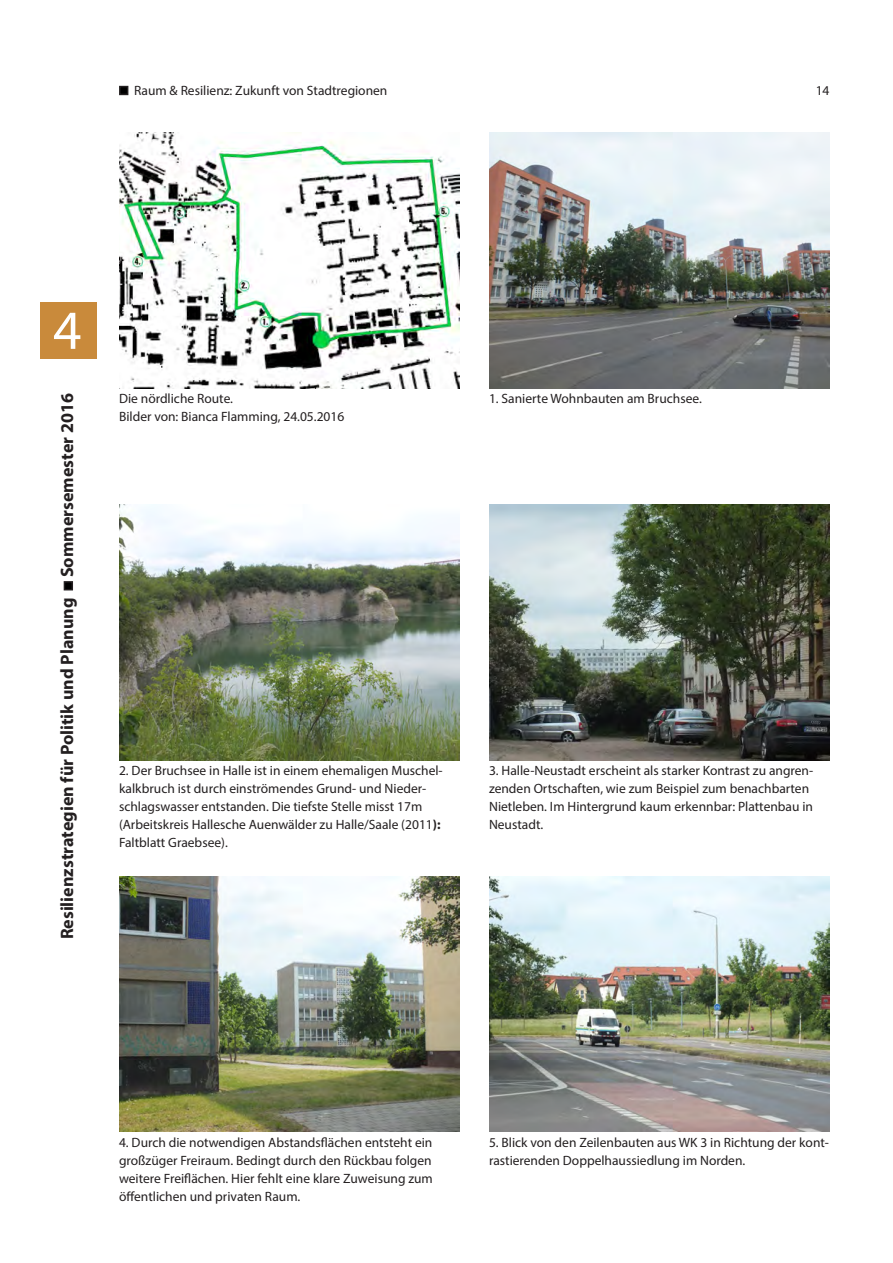
<style>
.page{position:relative;width:893px;height:1263px;background:#fff}
.page>*{position:absolute;margin:0;border:0;box-sizing:border-box;transform-origin:0 0}
.t1{font:55.5px "Myriad Pro";color:#fff}
.t2{font:700 18px "Myriad Pro";color:#231f20}
.Bildunterschrift{font:13.5px/18px "Myriad Pro";color:#231f20}
.s1{font-weight:700}
</style>
<div class="page">
<div style="left:40px;top:303px;width:57px;height:56px;background:#c98a3b"></div>
<div style="left:120px;top:87px;width:8px;height:7px;background:#000"></div>
<div style="left:119px;top:86px;width:9px;height:9px;border:2px solid #231f20"></div>
<div style="left:64px;top:582px;width:8px;height:8px;background:#000"></div>
<div style="left:64px;top:581px;width:9px;height:9px;border:2px solid #231f20"></div>
<img style="left:119px;top:133px;width:340px;height:256px">
<img style="left:489px;top:133px;width:340px;height:256px">
<img style="left:119px;top:504px;width:340px;height:256px">
<img style="left:489px;top:504px;width:340px;height:256px">
<img style="left:119px;top:876px;width:340px;height:256px">
<img style="left:489px;top:876px;width:340px;height:256px">
<p class="Bildunterschrift" style="left:134px;top:81px;width:255px">Raum &amp; Resilienz: Zukunft von Stadtregionen</p>
<p class="Bildunterschrift" style="left:816px;top:81px;width:15px">08</p>
<p class="Bildunterschrift" style="left:816px;top:81px;width:15px">14</p>
<h1 class="t1" style="left:53px;top:296px;width:30px">4</h1>
<h2 class="t2" style="left:55px;top:939px;width:548px;rotate:-90deg">Resilienzstrategien für Politik und Planung Sommersemester 2016</h2>
<p class="Bildunterschrift" style="left:119px;top:390px;width:116px">Die nördliche Route.</p>
<p class="Bildunterschrift" style="left:119px;top:408px;width:227px">Bilder von: Bianca Flamming, 24.05.2016</p>
<p class="Bildunterschrift" style="left:489px;top:390px;width:214px">1. Sanierte Wohnbauten am Bruchsee.</p>
<p class="Bildunterschrift" style="left:119px;top:761px;width:325px">2. Der Bruchsee in Halle ist in einem ehemaligen Muschel&shy;kalkbruch ist durch einströmendes Grund- und Nieder&shy;schlagswasser entstanden. Die tiefste Stelle misst 17m (Arbeitskreis Hallesche Auenwälder zu Halle/Saale (2011<span class="s1">):<br></span>Faltblatt Graebsee).</p>
<p class="Bildunterschrift" style="left:489px;top:761px;width:326px">3. Halle-Neustadt erscheint als starker Kontrast zu angren&shy;zenden Ortschaften, wie zum Beispiel zum benachbarten Nietleben. Im Hintergrund kaum erkennbar: Plattenbau in Neustadt.</p>
<p class="Bildunterschrift" style="left:119px;top:1133px;width:315px;text-align:justify">4. Durch die notwendigen Abstandsflächen entsteht ein großzüger Freiraum. Bedingt durch den Rückbau folgen weitere Freiflächen. Hier fehlt eine klare Zuweisung zum öffentlichen und privaten Raum.</p>
<p class="Bildunterschrift" style="left:489px;top:1133px;width:341px">5. Blick von den Zeilenbauten aus WK 3 in Richtung der kont&shy;rastierenden Doppelhaussiedlung im Norden.</p>
</div>
